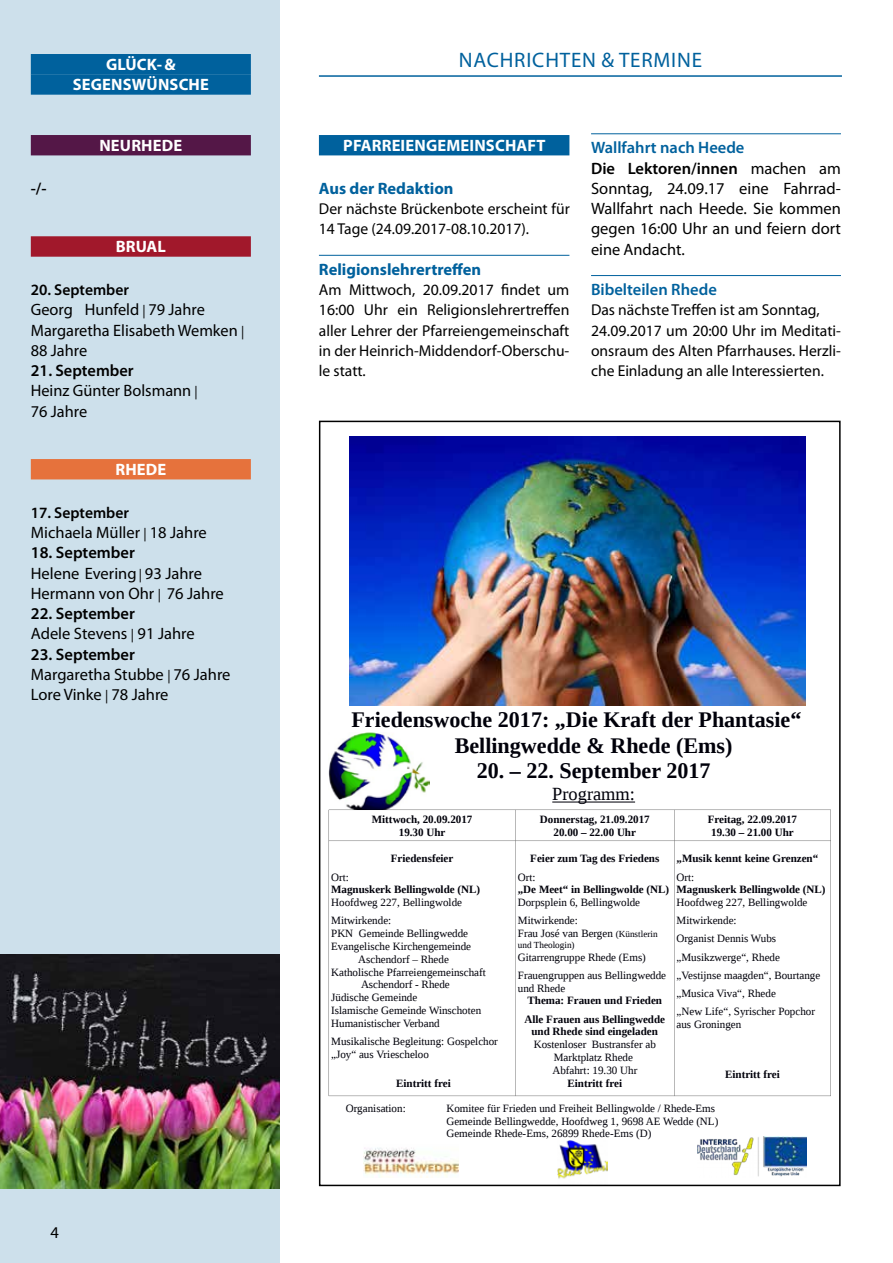
<style>
.page{position:relative;width:893px;height:1263px;background:#fff}
.page>*{position:absolute;margin:0;border:0;box-sizing:border-box;transform-origin:0 0}
.t1{font:700 22.2px/25.7px "Liberation Serif";color:#00000a}
.t2{font:21px "Myriad Pro";letter-spacing:.04em;color:#00619d}
.t3{font:18.6px "Liberation Serif";color:#00000a}
.t4{font:16.5px/20.2px "Myriad Pro";color:#000}
.t5{font:700 16.5px/20.2px "Myriad Pro";letter-spacing:.01em;color:#fff;text-align:center}
.t6{font:700 16.5px "Myriad Pro";color:#00619d}
.t7{font:600 16.5px "Myriad Pro";color:#00619d}
.t8{font:600 16.5px "Myriad Pro";color:#000}
.t9{font:15.75px/20.2px "Myriad Pro";color:#000}
.t10{font:600 15.75px "Myriad Pro";color:#000}
.t11{font:11.1px/18.1px "Liberation Serif";color:#00000a}
.t12{font:700 11.1px/12.8px "Liberation Serif";color:#00000a;text-align:center}
.t13{font:9.3px "Liberation Serif";color:#00000a}
.s1{font-size:13.5px}
.s2{font-weight:600}
.s3{font-weight:600;color:#00619d}
.s4{font-size:9.3px}
</style>
<div class="page">
<div style="left:0;top:0;width:280px;height:1263px;background:#cde0eb"></div>
<hr style="left:319px;top:75px;width:523px;height:2px;background:#00619d">
<div style="left:319px;top:135px;width:250px;height:20px;background:#00619d"></div>
<hr style="left:319px;top:255px;width:250px;height:1px;background:#00619d">
<hr style="left:591px;top:133px;width:250px;height:1px;background:#00619d">
<hr style="left:591px;top:275px;width:250px;height:1px;background:#00619d">
<div style="left:31px;top:54px;width:220px;height:20px;background:#00619d"></div>
<div style="left:31px;top:74px;width:220px;height:21px;background:#00619d"></div>
<div style="left:31px;top:135px;width:220px;height:20px;background:#541747"></div>
<div style="left:31px;top:236px;width:220px;height:21px;background:#a1182b"></div>
<div style="left:31px;top:459px;width:220px;height:20px;background:#e6723c"></div>
<img style="left:0;top:955px;width:280px;height:233px">
<img style="left:558px;top:1141px;width:49px;height:38px">
<img style="left:697px;top:1136px;width:109px;height:41px">
<img style="left:364px;top:1147px;width:95px;height:30px">
<img style="left:328px;top:733px;width:101px;height:80px">
<img style="left:349px;top:437px;width:456px;height:269px">
<hr style="left:552px;top:801px;width:83px;height:1px;background:#00000a">
<svg style="left:329px;top:810px;width:502px;height:287px"></svg>
<h3 class="t5" style="left:73px;top:54px;width:138px">GLÜCK-&amp;<br>SEGENSWÜNSCHE</h3>
<h3 class="t8" style="left:31px;top:178px;width:17px">-/-</h3>
<h3 class="t5" style="left:99px;top:135px;width:84px">NEURHEDE</h3>
<h3 class="t5" style="left:116px;top:236px;width:52px">BRUAL</h3>
<h3 class="t10" style="left:31px;top:280px;width:100px">20. September</h3>
<h3 class="t4" style="left:31px;top:299px;width:215px">Georg Hunfeld <span class="s1">|</span> 79 Jahre<br>Margaretha Elisabeth Wemken <span class="s1">|<br></span>88 Jahre</h3>
<h3 class="t4" style="left:31px;top:360px;width:169px"><span class="s2">21. September<br></span>Heinz Günter Bolsmann <span class="s1">|<br></span>76 Jahre</h3>
<h3 class="t5" style="left:115px;top:459px;width:52px">RHEDE</h3>
<h3 class="t10" style="left:31px;top:502px;width:100px">17. September</h3>
<h3 class="t4" style="left:31px;top:522px;width:178px">Michaela Müller <span class="s1">|</span> 18 Jahre</h3>
<h3 class="t4" style="left:31px;top:542px;width:195px"><span class="s2">18. September<br></span>Helene Evering <span class="s1">|</span> 93 Jahre<br>Hermann von Ohr <span class="s1">|</span> 76 Jahre</h3>
<h3 class="t4" style="left:31px;top:603px;width:165px"><span class="s2">22. September<br></span>Adele Stevens <span class="s1">|</span> 91 Jahre</h3>
<h3 class="t4" style="left:31px;top:644px;width:201px"><span class="s2">23. September<br></span>Margaretha Stubbe <span class="s1">|</span> 76 Jahre<br>Lore Vinke <span class="s1">|</span> 78 Jahre</h3>
<h3 class="t4" style="left:51px;top:1221px;width:10px">4</h3>
<h2 class="t2" style="left:459px;top:47px;width:245px">NACHRICHTEN &amp; TERMINE</h2>
<h3 class="t5" style="left:343px;top:135px;width:204px">PFARREIENGEMEINSCHAFT</h3>
<h3 class="t6" style="left:319px;top:177px;width:136px">Aus der Redaktion</h3>
<h3 class="t9" style="left:319px;top:198px;width:252px">Der nächste Brückenbote erscheint für<br>14 Tage (24.09.2017-08.10.2017).</h3>
<h3 class="t6" style="left:319px;top:258px;width:164px">Religionslehrertreffen</h3>
<h3 class="t9" style="left:319px;top:279px;width:252px;text-align:justify">Am Mittwoch, 20.09.2017 findet um 16:00 Uhr ein Religionslehrertreffen aller Lehrer der Pfarreiengemeinschaft in der Heinrich-Middendorf-Oberschu&shy;le statt.</h3>
<h3 class="t4" style="left:591px;top:137px;width:251px"><span class="s3">Wallfahrt nach Heede<br></span><span class="s2">Die Lektoren/innen</span> machen am<br>Sonntag, 24.09.17 eine Fahrrad-<br>Wallfahrt nach Heede. Sie kommen gegen 16:00 Uhr an und feiern dort eine Andacht.</h3>
<h3 class="t7" style="left:591px;top:279px;width:127px">Bibelteilen Rhede</h3>
<h3 class="t9" style="left:591px;top:300px;width:251px">Das nächste Treffen ist am Sonntag, 24.09.2017 um 20:00 Uhr im Meditati&shy;onsraum des Alten Pfarrhauses. Herzli&shy;che Einladung an alle Interessierten.</h3>
<h1 class="t1" style="left:455px;top:709px;width:348px;text-indent:-103px">Friedenswoche 2017: „Die Kraft der Phantasie“<br>Bellingwedde &amp; Rhede (Ems)</h1>
<h1 class="t1" style="left:477px;top:760px;width:235px">20. – 22. September 2017</h1>
<h3 class="t3" style="left:552px;top:787px;width:84px">Programm:</h3>
<p class="t12" style="left:372px;top:814px;width:102px">Mittwoch, 20.09.2017<br>19.30 Uhr</p>
<p class="t12" style="left:540px;top:814px;width:111px">Donnerstag, 21.09.2017<br>20.00 – 22.00 Uhr</p>
<p class="t12" style="left:708px;top:814px;width:91px">Freitag, 22.09.2017<br>19.30 – 21.00 Uhr</p>
<p class="t12" style="left:391px;top:853px;width:64px">Friedensfeier</p>
<p class="t12" style="left:677px;top:853px;width:143px">„Musik kennt keine Grenzen“</p>
<p class="t11" style="left:677px;top:869px;width:19px">Ort:</p>
<p class="t12" style="left:677px;top:884px;width:150px">Magnuskerk Bellingwolde (NL)</p>
<p class="t11" style="left:677px;top:894px;width:145px">Hoofdweg 227, Bellingwolde<br>Mitwirkende:<br>Organist Dennis Wubs „Musikzwerge“, Rhede „Vestijnse maagden“, Bourtange „Musica Viva“, Rhede<br>„New Life“, Syrischer Popchor</p>
<p class="t11" style="left:677px;top:1016px;width:66px">aus Groningen</p>
<p class="t12" style="left:725px;top:1069px;width:56px">Eintritt frei</p>
<p class="t12" style="left:530px;top:853px;width:131px">Feier zum Tag des Friedens</p>
<p class="t11" style="left:518px;top:869px;width:19px">Ort:</p>
<p class="t12" style="left:518px;top:884px;width:153px">„De Meet“ in Bellingwolde (NL)</p>
<p class="t11" style="left:518px;top:894px;width:124px">Dorpsplein 6, Bellingwolde<br>Mitwirkende:</p>
<p class="t11" style="left:518px;top:925px;width:141px">Frau José van Bergen <span class="s4">(Künstlerin</span></p>
<p class="t13" style="left:518px;top:942px;width:58px">und Theologin)</p>
<p class="t11" style="left:518px;top:949px;width:150px">Gitarrengruppe Rhede (Ems)<br>Frauengruppen aus Bellingwedde</p>
<p class="t11" style="left:518px;top:980px;width:49px">und Rhede</p>
<p class="t12" style="left:524px;top:993px;width:142px;line-height:18.1px;text-align:left">Thema: Frauen und Frieden<br>Alle Frauen aus Bellingwedde</p>
<p class="t12" style="left:531px;top:1026px;width:128px">und Rhede sind eingeladen</p>
<p class="t11" style="left:534px;top:1039px;width:124px;line-height:12.8px;text-align:center">Kostenloser Bustransfer ab<br>Marktplatz Rhede<br>Abfahrt: 19.30 Uhr</p>
<p class="t12" style="left:567px;top:1077px;width:56px">Eintritt frei</p>
<p class="t11" style="left:331px;top:869px;width:19px">Ort:</p>
<p class="t12" style="left:331px;top:884px;width:150px">Magnuskerk Bellingwolde (NL)</p>
<p class="t11" style="left:331px;top:894px;width:132px">Hoofdweg 227, Bellingwolde<br>Mitwirkende:</p>
<p class="t11" style="left:331px;top:925px;width:138px">PKN Gemeinde Bellingwedde</p>
<p class="t11" style="left:331px;top:938px;width:141px">Evangelische Kirchengemeinde</p>
<p class="t11" style="left:358px;top:951px;width:92px">Aschendorf – Rhede</p>
<p class="t11" style="left:331px;top:964px;width:156px">Katholische Pfarreiengemeinschaft</p>
<p class="t11" style="left:361px;top:976px;width:90px">Aschendorf - Rhede</p>
<p class="t11" style="left:331px;top:989px;width:88px">Jüdische Gemeinde</p>
<p class="t11" style="left:331px;top:1002px;width:152px">Islamische Gemeinde Winschoten</p>
<p class="t11" style="left:331px;top:1015px;width:110px">Humanistischer Verband</p>
<p class="t11" style="left:331px;top:1036px;width:168px;line-height:12.8px">Musikalische Begleitung: Gospelchor „Joy“ aus Vriescheloo</p>
<p class="t12" style="left:396px;top:1077px;width:56px">Eintritt frei</p>
<p class="t11" style="left:346px;top:1100px;width:61px">Organisation:</p>
<p class="t11" style="left:446px;top:1103px;width:273px;line-height:12.8px">Komitee für Frieden und Freiheit Bellingwolde / Rhede-Ems<br>Gemeinde Bellingwedde, Hoofdweg 1, 9698 AE Wedde (NL)<br>Gemeinde Rhede-Ems, 26899 Rhede-Ems (D)</p>
</div>
